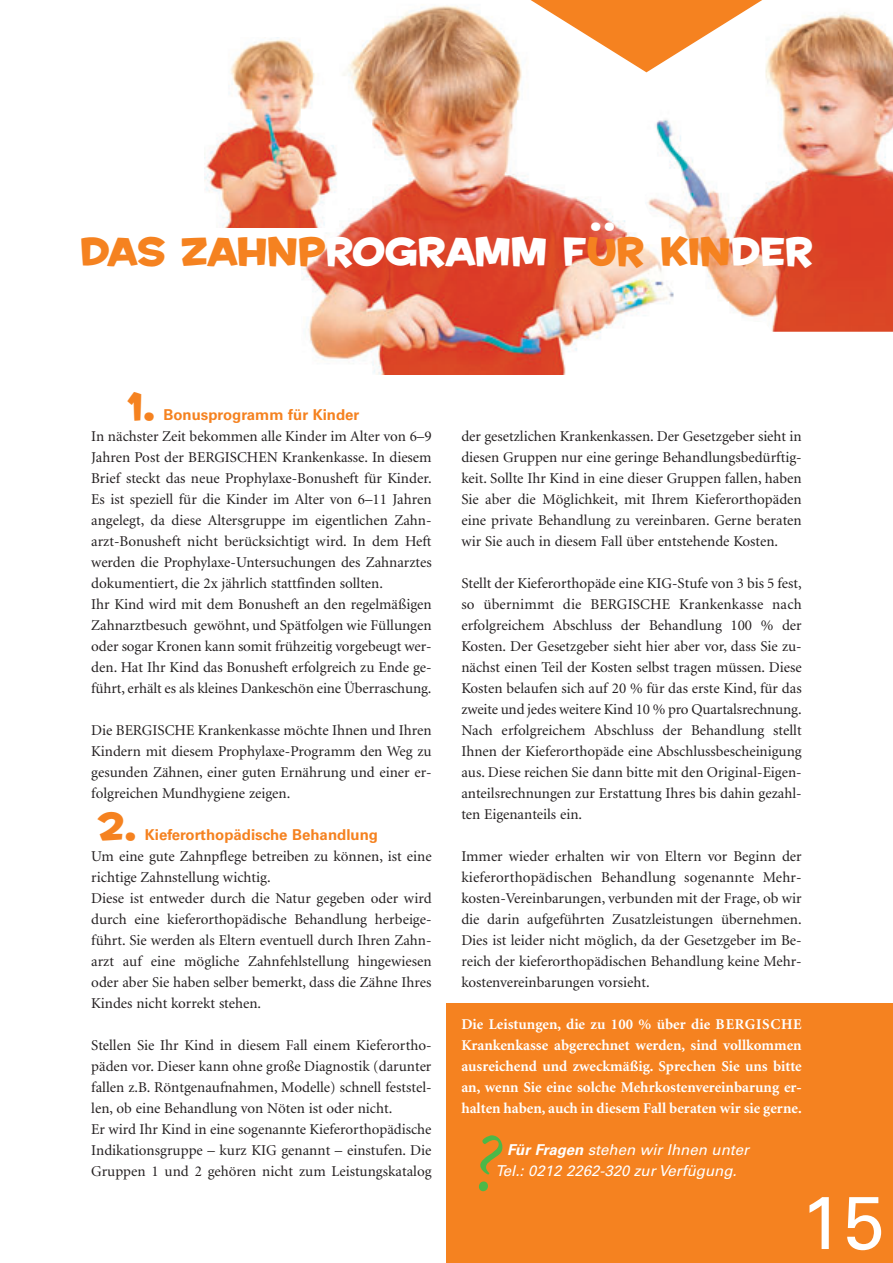
<style>
.page{position:relative;width:893px;height:1263px;background:#fff}
.page>*{position:absolute;margin:0;border:0;box-sizing:border-box;transform-origin:0 0}
.t1{font:italic 82.5px "Minion";color:#4cb848}
.t2{font:75px "Univers";color:#fff}
.t3{font:37.5px "House A Rama Kingpin";color:#f58220}
.t4{font:37.5px "House A Rama Kingpin";color:#fff}
.t5{font:15px/21px "Minion";color:#231f20;text-align:justify}
.t6{font:700 15px/21px "Minion";color:#fff;text-align:justify}
.t7{font:italic 15px/21px "Univers";color:#fff}
.t8{font:700 15px "Univers";color:#f58220}
.s1{color:#fff}
.s2{font-weight:700}
</style>
<div class="page">
<div style="left:446px;top:1004px;width:446px;height:259px;background:#f58220"></div>
<img style="left:302px;top:5px;width:331px;height:370px">
<img style="left:204px;top:38px;width:134px;height:190px">
<img style="left:633px;top:12px;width:259px;height:320px">
<svg style="left:510px;top:0;width:272px;height:72px"></svg>
<h3 class="t4" style="left:589px;top:195px;width:28px">..</h3>
<h3 class="t3" style="left:80px;top:230px;width:734px">DAS ZAHNP<span class="s1">ROGRAMM F</span>UR KIN<span class="s1">DER</span></h3>
<h3 class="t3" style="left:127px;top:385px;width:30px">1.</h3>
<p class="t8" style="left:163px;top:409px;width:197px">Bonusprogramm für Kinder</p>
<p class="t5" style="left:91px;top:427px;width:342px;text-align:left">In nächster Zeit bekommen alle Kinder im Alter von 6–9<br>Jahren Post der BERGISCHEN Krankenkasse. In diesem Brief steckt das neue Prophylaxe-Bonusheft für Kinder.<br>Es ist speziell für die Kinder im Alter von 6–11 Jahren angelegt, da diese Altersgruppe im eigentlichen Zahn&shy;arzt-Bonusheft nicht berücksichtigt wird. In dem Heft werden die Prophylaxe-Untersuchungen des Zahnarztes dokumentiert, die 2x jährlich stattfinden sollten.<br>Ihr Kind wird mit dem Bonusheft an den regelmäßigen Zahnarztbesuch gewöhnt, und Spätfolgen wie Füllungen oder sogar Kronen kann somit frühzeitig vorgebeugt wer&shy;den. Hat Ihr Kind das Bonusheft erfolgreich zu Ende ge&shy;führt, erhält es als kleines Dankeschön eine Überraschung.</p>
<p class="t5" style="left:91px;top:721px;width:342px">Die BERGISCHE Krankenkasse möchte Ihnen und Ihren Kindern mit diesem Prophylaxe-Programm den Weg zu gesunden Zähnen, einer guten Ernährung und einer er&shy;folgreichen Mundhygiene zeigen.</p>
<p class="t8" style="left:145px;top:829px;width:235px">Kieferorthopädische Behandlung</p>
<p class="t5" style="left:91px;top:847px;width:342px;text-align:left">Um eine gute Zahnpflege betreiben zu können, ist eine richtige Zahnstellung wichtig.<br>Diese ist entweder durch die Natur gegeben oder wird durch eine kieferorthopädische Behandlung herbeige&shy;führt. Sie werden als Eltern eventuell durch Ihren Zahn&shy;arzt auf eine mögliche Zahnfehlstellung hingewiesen oder aber Sie haben selber bemerkt, dass die Zähne Ihres Kindes nicht korrekt stehen.</p>
<p class="t5" style="left:91px;top:1036px;width:342px;text-align:left">Stellen Sie Ihr Kind in diesem Fall einem Kieferortho&shy;päden vor. Dieser kann ohne große Diagnostik (darunter fallen z.B. Röntgenaufnahmen, Modelle) schnell feststel&shy;len, ob eine Behandlung von Nöten ist oder nicht.<br>Er wird Ihr Kind in eine sogenannte Kieferorthopädische Indikationsgruppe – kurz KIG genannt – einstufen. Die Gruppen 1 und 2 gehören nicht zum Leistungskatalog</p>
<h3 class="t3" style="left:98px;top:805px;width:41px">2.</h3>
<p class="t5" style="left:461px;top:427px;width:342px">der gesetzlichen Krankenkassen. Der Gesetzgeber sieht in diesen Gruppen nur eine geringe Behandlungsbedürftig&shy;keit. Sollte Ihr Kind in eine dieser Gruppen fallen, haben Sie aber die Möglichkeit, mit Ihrem Kieferorthopäden eine private Behandlung zu vereinbaren. Gerne beraten wir Sie auch in diesem Fall über entstehende Kosten.</p>
<p class="t5" style="left:461px;top:574px;width:342px">Stellt der Kieferorthopäde eine KIG-Stufe von 3 bis 5 fest, so übernimmt die BERGISCHE Krankenkasse nach erfolgreichem Abschluss der Behandlung 100 % der Kosten. Der Gesetzgeber sieht hier aber vor, dass Sie zu&shy;nächst einen Teil der Kosten selbst tragen müssen. Diese Kosten belaufen sich auf 20 % für das erste Kind, für das zweite und jedes weitere Kind 10 % pro Quartalsrechnung.<br>Nach erfolgreichem Abschluss der Behandlung stellt Ihnen der Kieferorthopäde eine Abschlussbescheinigung aus. Diese reichen Sie dann bitte mit den Original-Eigen&shy;anteilsrechnungen zur Erstattung Ihres bis dahin gezahl&shy;ten Eigenanteils ein.</p>
<p class="t5" style="left:461px;top:847px;width:342px">Immer wieder erhalten wir von Eltern vor Beginn der kieferorthopädischen Behandlung sogenannte Mehr&shy;kosten-Vereinbarungen, verbunden mit der Frage, ob wir die darin aufgeführten Zusatzleistungen übernehmen.<br>Dies ist leider nicht möglich, da der Gesetzgeber im Be&shy;reich der kieferorthopädischen Behandlung keine Mehr&shy;kostenvereinbarungen vorsieht.</p>
<p class="t6" style="left:461px;top:1015px;width:342px">Die Leistungen, die zu 100 % über die BERGISCHE Krankenkasse abgerechnet werden, sind vollkommen ausreichend und zweckmäßig. Sprechen Sie uns bitte an, wenn Sie eine solche Mehrkostenvereinbarung er&shy;halten haben, auch in diesem Fall beraten wir sie gerne.</p>
<p class="t7" style="left:495px;top:1141px;width:258px;text-indent:12px"><span class="s2">Für Fragen</span> stehen wir Ihnen unter<br>Tel.: 0212 2262-320 zur Verfügung.</p>
<h1 class="t1" style="left:470px;top:1132px;width:29px">?</h1>
<h2 class="t2" style="left:801px;top:1195px;width:85px">15</h2>
</div>
